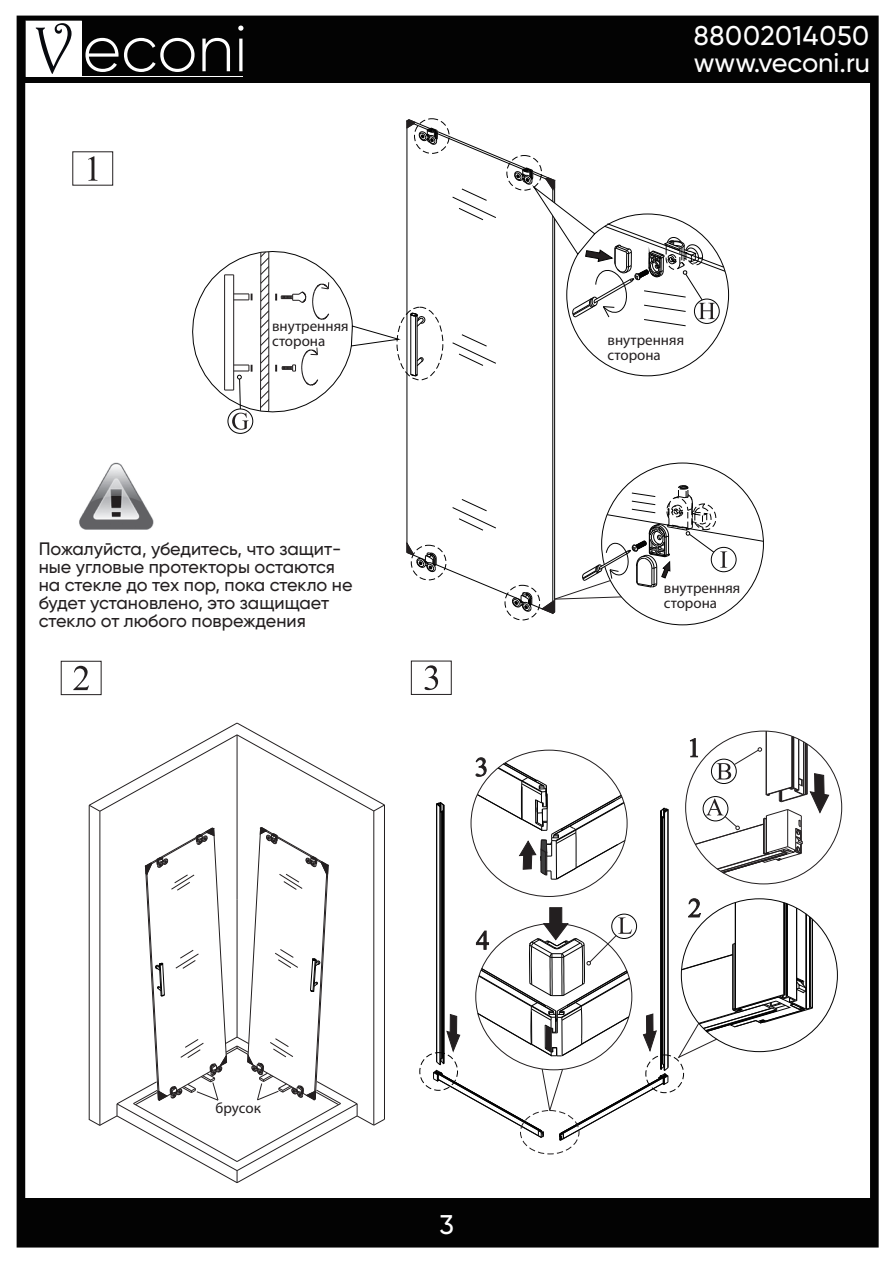
<style>
.page{position:relative;width:893px;height:1263px;background:#fff}
.page>*{position:absolute;margin:0;border:0;box-sizing:border-box;transform-origin:0 0}
.t1{font:500 27px/27px "Gilroy";letter-spacing:.015em;color:#fff}
.t2{font:500 18px/18px "Gilroy";color:#231f20}
.t3{font:15px/15px "Myriad Pro";color:#231f20}
</style>
<div class="page">
<div style="left:23px;top:22px;width:848px;height:60px;background:#030303"></div>
<div style="left:17px;top:16px;width:862px;height:1231px;border:9px solid #030303"></div>
<svg style="left:26px;top:21px;width:169px;height:56px"></svg>
<svg style="left:202px;top:38px;width:28px;height:33px"></svg>
<svg style="left:238px;top:26px;width:5px;height:45px"></svg>
<hr style="left:65px;top:76px;width:178px;height:1px;background:#fff">
<div style="left:19px;top:1199px;width:855px;height:42px;background:#030303"></div>
<svg style="left:88px;top:156px;width:9px;height:25px"></svg>
<svg style="left:73px;top:666px;width:16px;height:24px"></svg>
<div style="left:61px;top:661px;width:41px;height:34px;border:1px solid #231f20"></div>
<hr style="left:407px;top:121px;width:1px;height:431px;background:#030303">
<hr style="left:552px;top:182px;width:1px;height:431px;background:#030303">
<hr style="left:554px;top:180px;width:1px;height:432px;background:#030303">
<svg style="left:452px;top:334px;width:44px;height:32px"></svg>
<div style="left:228px;top:409px;width:25px;height:25px;border:1px solid #030303;border-radius:50%"></div>
<svg style="left:406px;top:462px;width:358px;height:163px"></svg>
<hr style="left:384px;top:805px;width:1px;height:314px;background:#231f20">
<hr style="left:89px;top:805px;width:1px;height:315px;background:#231f20">
<hr style="left:100px;top:811px;width:1px;height:314px;background:#231f20">
<hr style="left:237px;top:735px;width:1px;height:164px;background:#231f20">
<svg style="left:88px;top:722px;width:297px;height:90px"></svg>
<hr style="left:373px;top:811px;width:1px;height:314px;background:#231f20">
<svg style="left:424px;top:665px;width:14px;height:25px"></svg>
<div style="left:411px;top:661px;width:41px;height:34px;border:1px solid #231f20"></div>
<div style="left:645px;top:1054px;width:39px;height:39px;border:1px dashed #030303;border-radius:50%"></div>
<div style="left:419px;top:1052px;width:39px;height:39px;border:1px dashed #030303;border-radius:50%"></div>
<svg style="left:433px;top:757px;width:236px;height:384px"></svg>
<svg style="left:688px;top:898px;width:13px;height:19px"></svg>
<hr style="left:810px;top:917px;width:1px;height:90px;background:#030303">
<hr style="left:806px;top:914px;width:1px;height:95px;background:#030303">
<hr style="left:783px;top:902px;width:1px;height:93px;background:#030303">
<hr style="left:787px;top:904px;width:1px;height:92px;background:#030303">
<hr style="left:805px;top:914px;width:1px;height:95px;background:#030303">
<hr style="left:812px;top:919px;width:1px;height:89px;background:#030303">
<hr style="left:809px;top:917px;width:1px;height:90px;background:#030303">
<hr style="left:735px;top:902px;width:1px;height:107px;background:#030303">
<hr style="left:784px;top:903px;width:1px;height:92px;background:#030303">
<hr style="left:786px;top:903px;width:1px;height:93px;background:#030303">
<hr style="left:796px;top:908px;width:1px;height:92px;background:#030303">
<svg style="left:677px;top:942px;width:136px;height:117px"></svg>
<hr style="left:791px;top:736px;width:1px;height:51px;background:#231f20">
<hr style="left:766px;top:731px;width:1px;height:64px;background:#231f20">
<hr style="left:792px;top:736px;width:1px;height:51px;background:#231f20">
<hr style="left:793px;top:737px;width:1px;height:51px;background:#231f20">
<svg style="left:690px;top:738px;width:140px;height:135px"></svg>
<img style="left:79px;top:463px;width:75px;height:66px">
<svg style="left:192px;top:251px;width:207px;height:179px"></svg>
<svg style="left:88px;top:827px;width:297px;height:356px"></svg>
<hr style="left:410px;top:315px;width:1px;height:59px;background:#030303">
<hr style="left:415px;top:316px;width:1px;height:60px;background:#030303">
<hr style="left:417px;top:315px;width:1px;height:59px;background:#030303">
<svg style="left:410px;top:373px;width:8px;height:4px"></svg>
<svg style="left:406px;top:118px;width:320px;height:209px"></svg>
<svg style="left:416px;top:357px;width:8px;height:10px"></svg>
<p class="t3" style="left:272px;top:318px;width:78px">внутренняя сторона</p>
<p class="t2" style="left:39px;top:540px;width:315px">Пожалуйста, убедитесь, что защит&shy;ные угловые протекторы остаются на стекле до тех пор, пока стекло не будет установлено, это защищает стекло от любого повреждения</p>
<h1 class="t1" style="left:694px;top:22px;width:178px">88002014050 www.veconi.ru</h1>
<p class="t3" style="left:608px;top:332px;width:78px">внутренняя сторона</p>
<p class="t3" style="left:664px;top:581px;width:78px">внутренняя сторона</p>
<p class="t3" style="left:216px;top:1100px;width:47px">брусок</p>
<h1 class="t1" style="left:439px;top:1211px;width:16px">3</h1>
</div>
